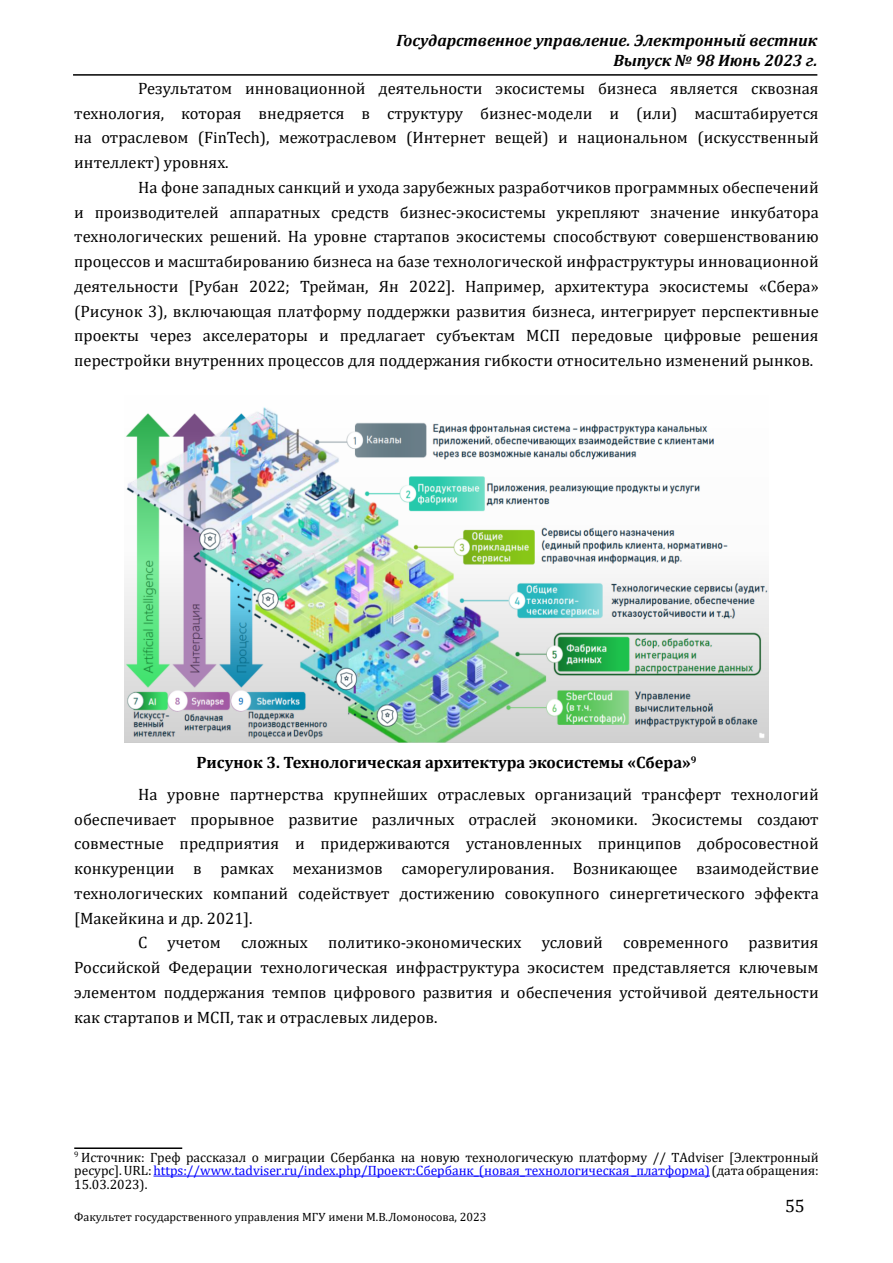
<style>
.page{position:relative;width:893px;height:1263px;background:#fff}
.page>*{position:absolute;margin:0;border:0;box-sizing:border-box;transform-origin:0 0}
.t1{font:18px "Cambria";color:#000}
.t2{font:16.5px/24.8px "Cambria";color:#000;text-align:justify}
.t3{font:italic 700 16.5px/19.5px "Cambria";color:#000;text-align:right}
.t4{font:13.5px/13.5px "Cambria";color:#000;text-align:justify}
.t5{font:12px "Cambria";color:#000}
.s1{font-weight:700}
.s2{color:#00f}
</style>
<div class="page">
<hr style="left:73px;top:74px;width:744px;height:2px;background:#000">
<img style="left:124px;top:407px;width:644px;height:336px">
<hr style="left:74px;top:1147px;width:108px;height:2px;background:#000">
<hr style="left:153px;top:1176px;width:557px;height:1px;background:#00f">
<p class="t3" style="left:396px;top:31px;width:423px">Государственное управление. Электронный вестник<br>Выпуск № 98 Июнь 2023 г.</p>
<p class="t2" style="left:74px;top:76px;width:746px;text-indent:64px">Результатом инновационной деятельности экосистемы бизнеса является сквозная технология, которая внедряется в структуру бизнес-модели и (или) масштабируется на отраслевом (FinTech), межотраслевом (Интернет вещей) и национальном (искусственный интеллект) уровнях.</p>
<p class="t2" style="left:74px;top:175px;width:746px;text-indent:64px">На фоне западных санкций и ухода зарубежных разработчиков программных обеспечений и производителей аппаратных средств бизнес-экосистемы укрепляют значение инкубатора технологических решений. На уровне стартапов экосистемы способствуют совершенствованию процессов и масштабированию бизнеса на базе технологической инфраструктуры инновационной деятельности [Рубан 2022; Трейман, Ян 2022]. Например, архитектура экосистемы «Сбера» (Рисунок 3), включающая платформу поддержки развития бизнеса, интегрирует перспективные проекты через акселераторы и предлагает субъектам МСП передовые цифровые решения перестройки внутренних процессов для поддержания гибкости относительно изменений рынков.</p>
<p class="t2" style="left:138px;top:747px;width:682px;line-height:31.5px;text-indent:58px"><span class="s1">Рисунок 3. Технологическая архитектура экосистемы «Сбера»</span><sup>9<br></sup>На уровне партнерства крупнейших отраслевых организаций трансферт технологий</p>
<p class="t2" style="left:74px;top:806px;width:746px">обеспечивает прорывное развитие различных отраслей экономики. Экосистемы создают совместные предприятия и придерживаются установленных принципов добросовестной конкуренции в рамках механизмов саморегулирования. Возникающее взаимодействие технологических компаний содействует достижению совокупного синергетического эффекта [Макейкина и др. 2021].</p>
<p class="t2" style="left:74px;top:930px;width:746px;text-indent:64px">С учетом сложных политико-экономических условий современного развития Российской Федерации технологическая инфраструктура экосистем представляется ключевым элементом поддержания темпов цифрового развития и обеспечения устойчивой деятельности как стартапов и МСП, так и отраслевых лидеров.</p>
<p class="t4" style="left:74px;top:1150px;width:746px"><sup>9</sup> Источник: Греф рассказал о миграции Сбербанка на новую технологическую платформу // TAdviser [Электронный ресурс]. URL:<span class="s2">https://www.tadviser.ru/index.php/Проект:Сбербанк_(новая_технологическая _платформа)</span> (дата обращения:<br>15.03.2023).</p>
<p class="t5" style="left:74px;top:1210px;width:414px">Факультет государственного управления МГУ имени М.В.Ломоносова, 2023</p>
<p class="t1" style="left:785px;top:1195px;width:21px">55</p>
</div>
